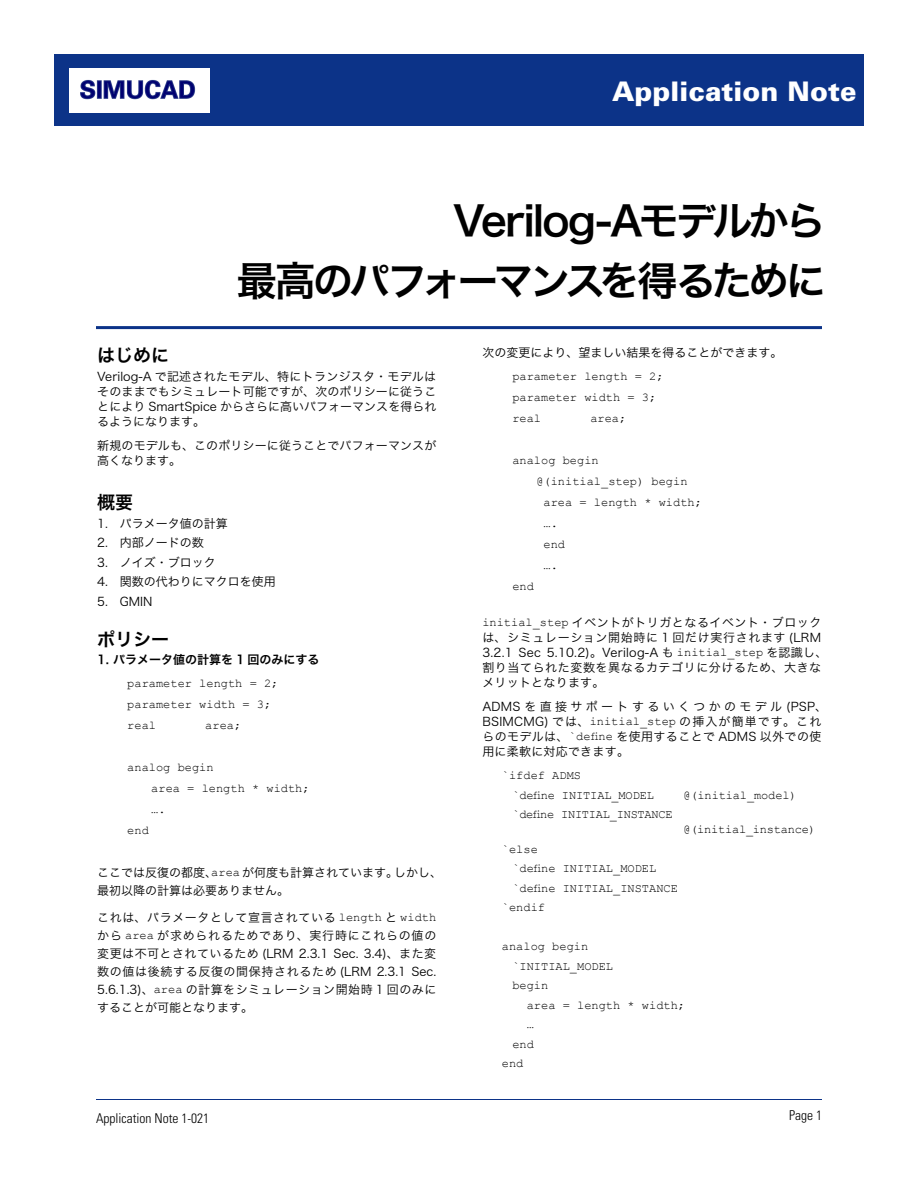
<style>
.page{position:relative;width:918px;height:1188px;background:#fff}
.page>*{position:absolute;margin:0;border:0;box-sizing:border-box;transform-origin:0 0}
.t1{font:40.5px/60px "Hira Kaku Pro N W6";letter-spacing:-.085em;color:#000;text-align:right}
.t2{font:900 27px "Univers";color:#fff}
.t3{font:18px "Hira Kaku Pro W6";color:#000}
.t4{font:300 condensed 13.5px "Univers";color:#000}
.t5{font:12px/18px "Hira Kaku Pro W3";letter-spacing:.01em;color:#000;text-align:justify}
.t6{font:12px/21px "Courier New";color:#000}
.t7{font:12px/15px "Hira Kaku Pro W3";letter-spacing:.05em;color:#000}
.t8{font:12px/15px "Hira Kaku Pro W3";letter-spacing:.03em;color:#000}
.t9{font:12px "Courier New";letter-spacing:-.02em;color:#000}
.t10{font:12px "Hira Kaku Pro W6";color:#000}
.s1{font-family:"Courier New"}
</style>
<div class="page">
<hr style="left:96px;top:1099px;width:726px;height:1px;background:#0c3388">
<hr style="left:96px;top:326px;width:726px;height:3px;background:#0c3388">
<div style="left:54px;top:54px;width:810px;height:72px;background:#0c3388"></div>
<div style="left:70px;top:68px;width:140px;height:45px;background:#fff"></div>
<img style="left:80px;top:79px;width:116px;height:20px">
<h2 class="t2" style="left:612px;top:74px;width:246px">Application Note</h2>
<h1 class="t1" style="left:236px;top:189px;width:591px">Verilog-Aモデルから<br>最高のパフォーマンスを得るために</h1>
<h3 class="t3" style="left:97px;top:339px;width:73px">はじめに</h3>
<p class="t5" style="left:97px;top:368px;width:341px;line-height:15px">Verilog-A で記述されたモデル、特にトランジスタ・モデルはそのままでもシミュレート可能ですが、次のポリシーに従うことにより SmartSpice からさらに高いパフォーマンスを得られるようになります。</p>
<p class="t5" style="left:97px;top:437px;width:341px;line-height:15px">新規のモデルも、このポリシーに従うことでパフォーマンスが高くなります。</p>
<h3 class="t3" style="left:97px;top:486px;width:37px">概要</h3>
<p class="t5" style="left:97px;top:513px;width:132px">1. パラメータ値の計算</p>
<p class="t5" style="left:97px;top:533px;width:108px">2. 内部ノードの数</p>
<p class="t5" style="left:97px;top:552px;width:120px">3. ノイズ・ブロック</p>
<p class="t5" style="left:97px;top:572px;width:180px">4. 関数の代わりにマクロを使用</p>
<p class="t5" style="left:97px;top:591px;width:57px">5. GMIN</p>
<h3 class="t3" style="left:97px;top:623px;width:73px">ポリシー</h3>
<p class="t10" style="left:97px;top:649px;width:224px">1. パラメータ値の計算を 1 回のみにする</p>
<p class="t6" style="left:127px;top:673px;width:153px">parameter length = 2; parameter width = 3; real</p>
<p class="t6" style="left:205px;top:715px;width:37px">area;</p>
<p class="t6" style="left:127px;top:757px;width:88px">analog begin</p>
<p class="t6" style="left:151px;top:778px;width:160px">area = length * width;</p>
<p class="t6" style="left:151px;top:799px;width:16px">….</p>
<p class="t6" style="left:127px;top:820px;width:23px">end</p>
<p class="t5" style="left:97px;top:863px;width:346px">ここでは反復の都度、<span class="s1">area</span> が何度も計算されています。しかし、最初以降の計算は必要ありません。</p>
<p class="t5" style="left:97px;top:908px;width:341px">これは、パラメータとして宣言されている <span class="s1">length</span> と <span class="s1">width</span>から <span class="s1">area</span> が求められるためであり、実行時にこれらの値の変更は不可とされているため (LRM 2.3.1 Sec. 3.4)、また変数の値は後続する反復の間保持されるため (LRM 2.3.1 Sec.<br>5.6.1.3)、<span class="s1">area</span> の計算をシミュレーション開始時 1 回のみにすることが可能となります。</p>
<p class="t5" style="left:482px;top:343px;width:301px">次の変更により、望ましい結果を得ることができます。</p>
<p class="t6" style="left:512px;top:365px;width:153px">parameter length = 2; parameter width = 3; real</p>
<p class="t6" style="left:590px;top:407px;width:37px">area;</p>
<p class="t6" style="left:512px;top:449px;width:88px">analog begin</p>
<p class="t6" style="left:536px;top:470px;width:153px">@(initial_step) begin</p>
<p class="t6" style="left:544px;top:491px;width:160px">area = length * width;</p>
<p class="t6" style="left:544px;top:512px;width:16px">….</p>
<p class="t6" style="left:544px;top:533px;width:23px">end</p>
<p class="t6" style="left:544px;top:554px;width:16px">….</p>
<p class="t6" style="left:512px;top:575px;width:23px">end</p>
<p class="t7" style="left:482px;top:614px;width:346px"><span class="s1">initial_step</span> イベントがトリガとなるイベント・ブロックは、シミュレーション開始時に 1 回だけ実行されます (LRM 3.2.1 Sec 5.10.2)。Verilog-A も <span class="s1">initial_step</span> を認識し、割り当てられた変数を異なるカテゴリに分けるため、大きなメリットとなります。</p>
<p class="t8" style="left:482px;top:698px;width:346px">ADMSを直接サポートするいくつかのモデル(PSP、<br>BSIMCMG) では、<span class="s1">initial_step</span> の挿入が簡単です。これらのモデルは、<span class="s1">`define</span> を使用することで ADMS 以外での使用に柔軟に対応できます。</p>
<p class="t6" style="left:512px;top:765px;width:143px;line-height:19.5px;text-indent:-10px">`ifdef ADMS<br>`define INITIAL_MODEL</p>
<p class="t6" style="left:683px;top:784px;width:115px">@(initial_model)</p>
<p class="t9" style="left:512px;top:807px;width:162px">`define INITIAL_INSTANCE</p>
<p class="t9" style="left:683px;top:822px;width:134px">@(initial_instance)</p>
<p class="t6" style="left:502px;top:838px;width:37px">`else</p>
<p class="t6" style="left:512px;top:857px;width:145px">`define INITIAL_MODEL</p>
<p class="t6" style="left:512px;top:877px;width:167px">`define INITIAL_INSTANCE</p>
<p class="t6" style="left:502px;top:896px;width:45px">`endif</p>
<p class="t6" style="left:512px;top:936px;width:102px;line-height:19.5px;text-indent:-10px">analog begin `INITIAL_MODEL begin</p>
<p class="t6" style="left:527px;top:994px;width:160px">area = length * width;</p>
<p class="t6" style="left:527px;top:1013px;width:9px">…</p>
<p class="t6" style="left:512px;top:1033px;width:23px">end</p>
<p class="t6" style="left:502px;top:1052px;width:23px">end</p>
<p class="t4" style="left:96px;top:1110px;width:115px">Application Note 1-021</p>
<p class="t4" style="left:789px;top:1107px;width:34px">Page 1</p>
</div>
